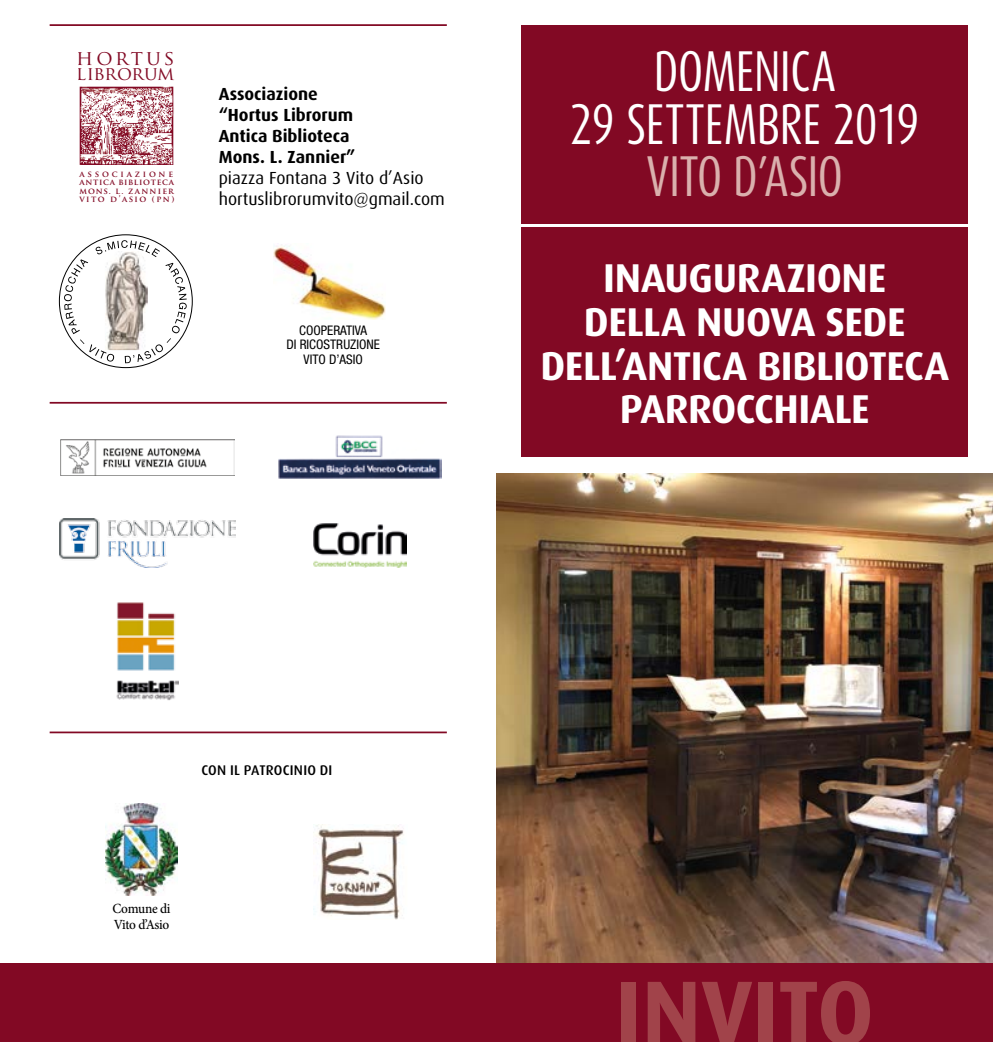
<style>
.page{position:relative;width:993px;height:1042px;background:#fff}
.page>*{position:absolute;margin:0;border:0;box-sizing:border-box;transform-origin:0 0}
.t1{font:700 91px "Dax";letter-spacing:-.005em;color:#a1434a}
.t2{font:47.25px/52.5px "Dax Compact";letter-spacing:-.01em;color:#fff;text-align:center}
.t3{font:47.25px "Dax Compact";letter-spacing:-.015em;color:#dab0ad}
.t4{font:700 40.25px/43.8px "Dax";letter-spacing:-.01em;color:#fff;text-align:center}
.t5{font:20.12px "Trajan Pro";letter-spacing:.135em;color:#820924}
.t6{font:18.55px "Trajan Pro";letter-spacing:-.015em;color:#820924}
.t7{font:700 17.5px/21px "Dax";color:#000}
.t8{font:17.5px/21px "Dax";color:#000}
.t9{font:500 14px/15.8px "Minion Pro";letter-spacing:-.025em;color:#000;scale:.95 1}
.t10{font:500 14px "Dax";letter-spacing:.02em;color:#000}
.t11{font:condensed 13.3px/14.3px "Helvetica Neue LT Std";color:#000;text-align:center}
.t12{font:700 8.4px/8.6px "Trajan Pro";letter-spacing:.14em;color:#820924}
</style>
<div class="page">
<hr style="left:50px;top:24px;width:396px;height:2px;background:#820924">
<hr style="left:50px;top:402px;width:396px;height:2px;background:#820924">
<hr style="left:50px;top:731px;width:396px;height:2px;background:#820924">
<img style="left:313px;top:825px;width:91px;height:94px">
<img style="left:116px;top:602px;width:63px;height:99px">
<img style="left:59px;top:518px;width:176px;height:49px">
<img style="left:278px;top:435px;width:163px;height:44px">
<img style="left:313px;top:523px;width:93px;height:44px">
<img style="left:60px;top:440px;width:174px;height:35px">
<img style="left:105px;top:803px;width:73px;height:92px">
<img style="left:496px;top:473px;width:496px;height:490px">
<div style="left:521px;top:25px;width:446px;height:198px;background:#820924"></div>
<div style="left:521px;top:227px;width:446px;height:230px;background:#820924"></div>
<div style="left:0;top:963px;width:992px;height:79px;background:#820924"></div>
<img style="left:79px;top:86px;width:95px;height:79px">
<svg style="left:64px;top:240px;width:123px;height:123px"></svg>
<img style="left:105px;top:251px;width:43px;height:99px">
<img style="left:273px;top:244px;width:112px;height:75px">
<p class="t5" style="left:77px;top:45px;width:99px">HORTUS</p>
<p class="t6" style="left:77px;top:62px;width:99px">LIBRORUM</p>
<p class="t12" style="left:79px;top:170px;width:96px">ASSOCIAZIONE<br>ANTICA BIBLIOTECA<br>MONS. L. ZANNIER<br>VITO D’ASIO (PN)</p>
<p class="t7" style="left:218px;top:83px;width:138px">Associazione “Hortus Librorum<br>Antica Biblioteca<br>Mons. L. Zannier”</p>
<p class="t8" style="left:218px;top:167px;width:227px">piazza Fontana 3 Vito d’Asio hortuslibrorumvito@gmail.com</p>
<p class="t11" style="left:286px;top:323px;width:95px">COOPERATIVA<br>DI RICOSTRUZIONE<br>VITO D’ASIO</p>
<p class="t2" style="left:570px;top:45px;width:351px">DOMENICA<br>29 SETTEMBRE 2019</p>
<p class="t3" style="left:646px;top:146px;width:198px">VITO D’ASIO</p>
<p class="t4" style="left:540px;top:257px;width:410px">INAUGURAZIONE<br>DELLA NUOVA SEDE<br>DELL’ANTICA BIBLIOTECA<br>PARROCCHIALE</p>
<p class="t10" style="left:201px;top:762px;width:132px">CON IL PATROCINIO DI</p>
<p class="t9" style="left:112px;top:901px;width:63px">Comune di<br>Vito d’Asio</p>
<h1 class="t1" style="left:615px;top:961px;width:260px">INVITO</h1>
</div>
